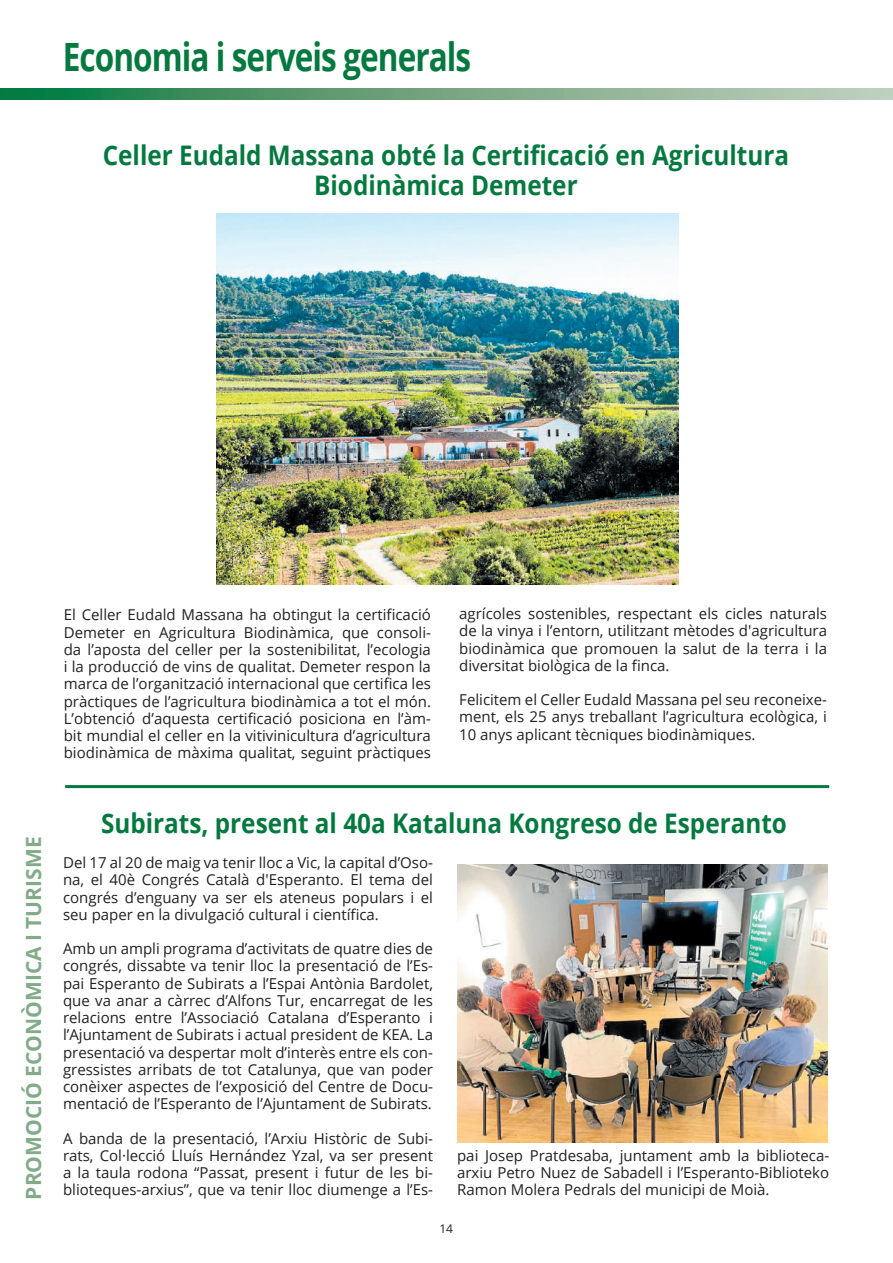
<style>
.page{position:relative;width:893px;height:1263px;background:#fff}
.page>*{position:absolute;margin:0;border:0;box-sizing:border-box;transform-origin:0 0}
.t1{font:700 39px "Open Sans";letter-spacing:-.03em;color:#04793f;scale:.81 1}
.t2{font:700 27px/30px "Open Sans";color:#04793f;text-align:center;scale:.9 1}
.t3{font:700 21px "Open Sans";color:#82ab89}
.t4{font:15px/17.2px "Open Sans";color:#231f20;text-align:justify}
.t5{font:12px "Open Sans";color:#231f20}
</style>
<div class="page">
<svg style="left:0;top:88px;width:893px;height:12px;background:#6da580"></svg>
<img style="left:216px;top:214px;width:462px;height:370px">
<hr style="left:65px;top:785px;width:764px;height:3px;background:#04793f">
<img style="left:457px;top:864px;width:370px;height:278px">
<h1 class="t1" style="left:63px;top:29px;width:506px">Economia i serveis generals</h1>
<h2 class="t2" style="left:103px;top:140px;width:764px">Celler Eudald Massana obté la Certificació en Agricultura<br>Biodinàmica Demeter</h2>
<h3 class="t3" style="left:19px;top:1199px;width:364px;rotate:-90deg">PROMOCIÓ ECONÒMICA I TURISME</h3>
<p class="t4" style="left:64px;top:606px;width:369px">El Celler Eudald Massana ha obtingut la certificació Demeter en Agricultura Biodinàmica, que consoli&shy;da l’aposta del celler per la sostenibilitat, l’ecologia i la producció de vins de qualitat. Demeter respon la marca de l’organització internacional que certifica les pràctiques de l’agricultura biodinàmica a tot el món.<br>L’obtenció d’aquesta certificació posiciona en l’àm&shy;bit mundial el celler en la vitivinicultura d’agricultura biodinàmica de màxima qualitat, seguint pràctiques</p>
<p class="t4" style="left:459px;top:605px;width:369px">agrícoles sostenibles, respectant els cicles naturals de la vinya i l’entorn, utilitzant mètodes d'agricultura biodinàmica que promouen la salut de la terra i la diversitat biològica de la finca.</p>
<p class="t4" style="left:459px;top:691px;width:369px">Felicitem el Celler Eudald Massana pel seu reconeixe&shy;ment, els 25 anys treballant l’agricultura ecològica, i 10 anys aplicant tècniques biodinàmiques.</p>
<h2 class="t2" style="left:101px;top:808px;width:764px">Subirats, present al 40a Kataluna Kongreso de Esperanto</h2>
<p class="t4" style="left:63px;top:853px;width:371px">Del 17 al 20 de maig va tenir lloc a Vic, la capital d’Oso&shy;na, el 40è Congrés Català d'Esperanto. El tema del congrés d’enguany va ser els ateneus populars i el seu paper en la divulgació cultural i científica.</p>
<p class="t4" style="left:63px;top:939px;width:371px">Amb un ampli programa d’activitats de quatre dies de congrés, dissabte va tenir lloc la presentació de l’Es&shy;pai Esperanto de Subirats a l’Espai Antònia Bardolet, que va anar a càrrec d’Alfons Tur, encarregat de les relacions entre l’Associació Catalana d’Esperanto i l’Ajuntament de Subirats i actual president de KEA. La presentació va despertar molt d’interès entre els con&shy;gressistes arribats de tot Catalunya, que van poder conèixer aspectes de l’exposició del Centre de Docu&shy;mentació de l’Esperanto de l’Ajuntament de Subirats.</p>
<p class="t4" style="left:63px;top:1129px;width:371px">A banda de la presentació, l’Arxiu Històric de Subi&shy;rats, Col·lecció Lluís Hernández Yzal, va ser present a la taula rodona “Passat, present i futur de les bi&shy;blioteques-arxius”, que va tenir lloc diumenge a l’Es-</p>
<p class="t4" style="left:457px;top:1146px;width:374px">pai Josep Pratdesaba, juntament amb la biblioteca&shy;arxiu Petro Nuez de Sabadell i l’Esperanto-Biblioteko Ramon Molera Pedrals del municipi de Moià.</p>
<p class="t5" style="left:439px;top:1221px;width:15px">14</p>
</div>
